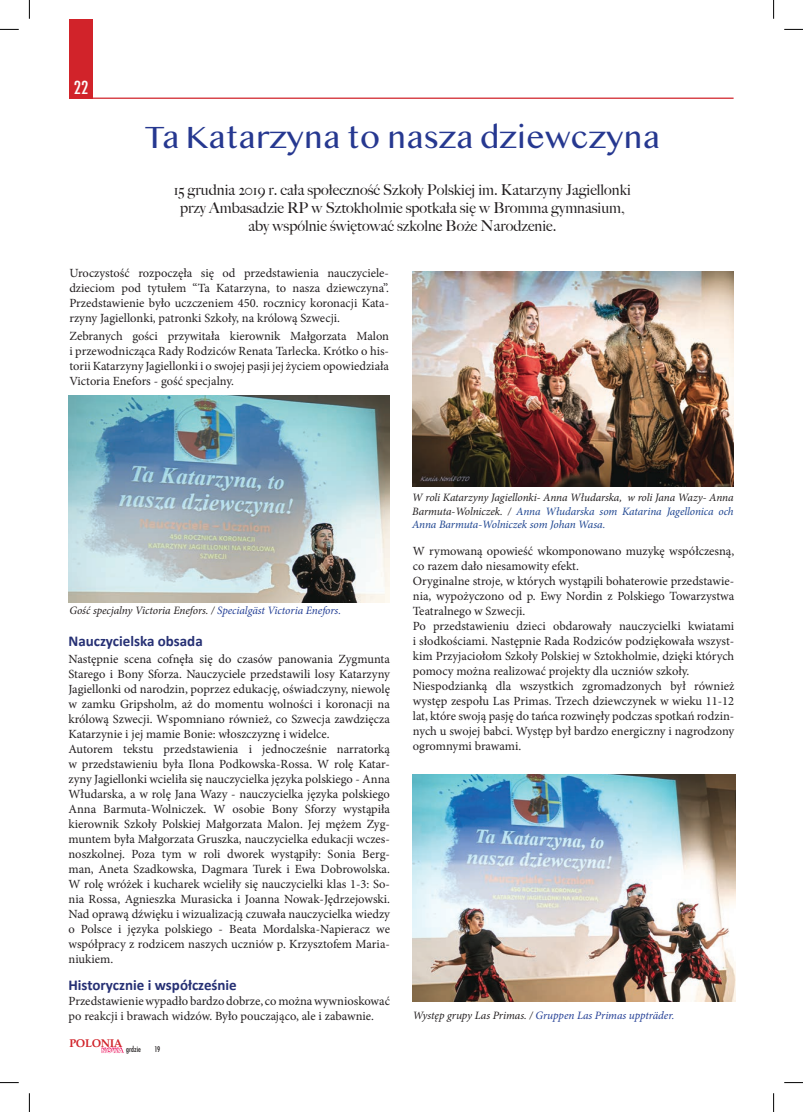
<style>
.page{position:relative;width:803px;height:1112px;background:#fff}
.page>*{position:absolute;margin:0;border:0;box-sizing:border-box;transform-origin:0 0}
.t1{font:32.5px "Lao MN";color:#263890}
.t2{font:500 15px/18px "Big Caslon";color:#231f20;text-align:center}
.t3{font:700 15px "Calibri";color:#263074}
.t4{font:12.5px/15px "Minion Pro";color:#231f20}
.t5{font:italic 11.25px/13.5px "Minion Pro";letter-spacing:-.005em;color:#231f20;text-align:justify}
.t6{font:italic 11.25px "Minion Pro";letter-spacing:-.005em;color:#223e95}
.t7{font:700 11.25px "Palatino";letter-spacing:-.025em;color:#d1232a}
.t8{font:500 condensed 7.5px "Futura";color:#231f20}
.s1{color:#223e95}
.s2{font-family:"Helvetica Neue";font-weight:700;font-stretch:normal;font-size:6.25px;color:#fff}
.s3{color:#1d4490}
.s4{color:#231f20}
</style>
<div class="page">
<img style="left:412px;top:271px;width:321px;height:215px">
<img style="left:68px;top:395px;width:322px;height:207px">
<img style="left:412px;top:774px;width:323px;height:226px">
<hr style="left:69px;top:98px;width:664px;height:1px;background:#d1232a">
<svg style="left:101px;top:1047px;width:23px;height:7px"></svg>
<div style="left:69px;top:19px;width:24px;height:79px;background:#d1232a"></div>
<svg style="left:0;top:29px;width:19px;height:1px"></svg>
<svg style="left:784px;top:29px;width:19px;height:1px"></svg>
<svg style="left:0;top:1082px;width:19px;height:1px"></svg>
<svg style="left:784px;top:1082px;width:19px;height:1px"></svg>
<svg style="left:29px;top:0;width:1px;height:19px"></svg>
<svg style="left:29px;top:1093px;width:1px;height:18px"></svg>
<svg style="left:773px;top:0;width:1px;height:19px"></svg>
<svg style="left:773px;top:1093px;width:1px;height:18px"></svg>
<h1 class="t1" style="left:145px;top:117px;width:516px">Ta Katarzyna to nasza dziewczyna</h1>
<p class="t2" style="left:174px;top:180px;width:459px">15 grudnia 2019 r. cała społeczność Szkoły Polskiej im. Katarzyny Jagiellonki przy Ambasadzie RP w Sztokholmie spotkała się w Bromma gymnasium, aby wspólnie świętować szkolne Boże Narodzenie.</p>
<p class="t4" style="left:69px;top:266px;width:321px;text-align:justify">Uroczystość rozpoczęła się od przedstawienia nauczyciele&shy;dzieciom pod tytułem “Ta Katarzyna, to nasza dziewczyna”.<br>Przedstawienie było uczczeniem 450. rocznicy koronacji Kata&shy;rzyny Jagiellonki, patronki Szkoły, na królową Szwecji.</p>
<p class="t4" style="left:69px;top:328px;width:321px;text-align:justify">Zebranych gości przywitała kierownik Małgorzata Malon i przewodnicząca Rady Rodziców Renata Tarlecka. Krótko o his&shy;torii Katarzyny Jagiellonki i o swojej pasji jej życiem opowiedziała Victoria Enefors - gość specjalny.</p>
<p class="t5" style="left:69px;top:603px;width:273px">Gość specjalny Victoria Enefors. / <span class="s1">Specialgäst Victoria Enefors.</span></p>
<p class="t3" style="left:68px;top:629px;width:136px">Nauczycielska obsada</p>
<p class="t4" style="left:68px;top:651px;width:323px">Następnie scena cofnęła się do czasów panowania Zygmunta Starego i Bony Sforza. Nauczyciele przedstawili losy Katarzyny Jagiellonki od narodzin, poprzez edukację, oświadczyny, niewolę w zamku Gripsholm, aż do momentu wolności i koronacji na królową Szwecji. Wspomniano również, co Szwecja zawdzięcza Katarzynie i jej mamie Bonie: włoszczyznę i widelce.<br>Autorem tekstu przedstawienia i jednocześnie narratorką w przedstawieniu była Ilona Podkowska-Rossa. W rolę Katar&shy;zyny Jagiellonki wcieliła się nauczycielka języka polskiego - Anna Włudarska, a w rolę Jana Wazy - nauczycielka języka polskiego Anna Barmuta-Wolniczek. W osobie Bony Sforzy wystąpiła kierownik Szkoły Polskiej Małgorzata Malon. Jej mężem Zyg&shy;muntem była Małgorzata Gruszka, nauczycielka edukacji wczes&shy;noszkolnej. Poza tym w roli dworek wystąpiły: Sonia Berg&shy;man, Aneta Szadkowska, Dagmara Turek i Ewa Dobrowolska.<br>W rolę wróżek i kucharek wcieliły się nauczycielki klas 1-3: So&shy;nia Rossa, Agnieszka Murasicka i Joanna Nowak-Jędrzejowski.<br>Nad oprawą dźwięku i wizualizacją czuwała nauczycielka wiedzy o Polsce i języka polskiego - Beata Mordalska-Napieracz we współpracy z rodzicem naszych uczniów p. Krzysztofem Maria&shy;niukiem.</p>
<p class="t3" style="left:68px;top:974px;width:170px">Historycznie i współcześnie</p>
<p class="t4" style="left:68px;top:993px;width:323px">Przedstawienie wypadło bardzo dobrze, co można wywnioskować po reakcji i brawach widzów. Było pouczająco, ale i zabawnie.</p>
<p class="t7" style="left:69px;top:1032px;width:55px">POLONIA</p>
<p class="t8" style="left:102px;top:1044px;width:41px"><span class="s2">NOWA</span> grdzie</p>
<p class="t8" style="left:155px;top:1044px;width:7px">19</p>
<p class="t5" style="left:412px;top:490px;width:323px">W roli Katarzyny Jagiellonki- Anna Włudarska, w roli Jana Wazy- Anna Barmuta-Wolniczek. / <span class="s3">Anna Włudarska som Katarina Jagellonica och Anna Barmuta-Wolniczek som Johan Wasa.</span></p>
<p class="t4" style="left:413px;top:543px;width:323px">W rymowaną opowieść wkomponowano muzykę współczesną, co razem dało niesamowity efekt.<br>Oryginalne stroje, w których wystąpili bohaterowie przedstawie&shy;nia, wypożyczono od p. Ewy Nordin z Polskiego Towarzystwa Teatralnego w Szwecji.<br>Po przedstawieniu dzieci obdarowały nauczycielki kwiatami i słodkościami. Następnie Rada Rodziców podziękowała wszyst&shy;kim Przyjaciołom Szkoły Polskiej w Sztokholmie, dzięki których pomocy można realizować projekty dla uczniów szkoły.<br>Niespodzianką dla wszystkich zgromadzonych był również występ zespołu Las Primas. Trzech dziewczynek w wieku 11-12 lat, które swoją pasję do tańca rozwinęły podczas spotkań rodzin&shy;nych u swojej babci. Występ był bardzo energiczny i nagrodzony ogromnymi brawami.</p>
<p class="t6" style="left:413px;top:1007px;width:263px"><span class="s4">Występ grupy Las Primas. /</span> Gruppen Las Primas uppträder.</p>
</div>
